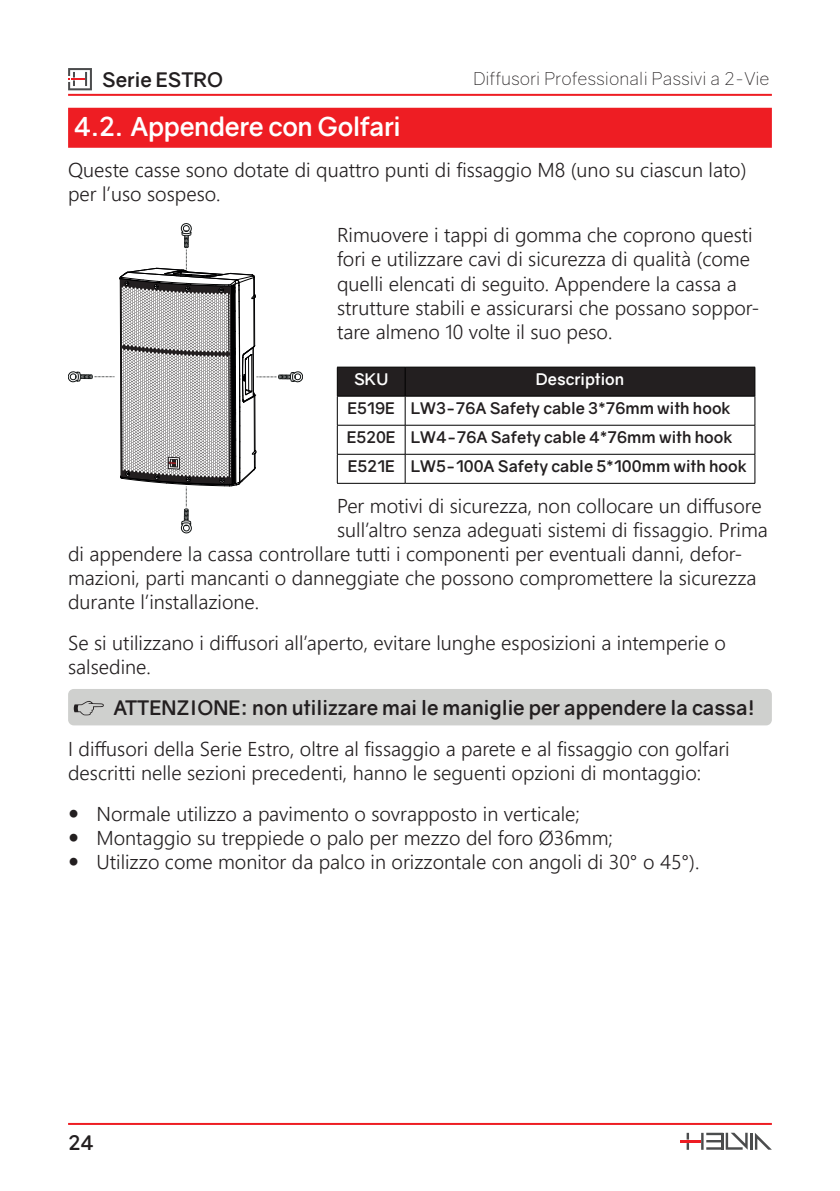
<style>
.page{position:relative;width:840px;height:1191px;background:#fff}
.page>*{position:absolute;margin:0;border:0;box-sizing:border-box;transform-origin:0 0}
.t1{font:700 26px "Gravity";letter-spacing:-.015em;color:#fff}
.H_Ita_Basic___3mm_Sp{font:20px/24px "Webly Sleek UI Semilight";color:#231f20}
.H_Ita_Dito_Tab_8{font:700 20px "Gravity";color:#231f20}
.t2{font:300 18px "Gravity";color:#231f20}
.H_Ita_Basic_8{font:700 16px "Gravity";color:#231f20}
.H_Ita_Basic_8_White{font:700 16px "Gravity";color:#fff}
</style>
<div class="page">
<svg style="left:68px;top:68px;width:24px;height:22px"></svg>
<hr style="left:749px;top:1132px;width:3px;height:17px;background:#4b4c4d">
<svg style="left:754px;top:1133px;width:17px;height:16px"></svg>
<svg style="left:680px;top:1132px;width:67px;height:17px"></svg>
<hr style="left:68px;top:94px;width:703px;height:2px;background:#ee1d23">
<hr style="left:68px;top:1123px;width:703px;height:2px;background:#ee1d23">
<div style="left:68px;top:108px;width:703px;height:40px;background:#ee1d23"></div>
<div style="left:68px;top:689px;width:703px;height:36px;background:#cfd0ce;border-radius:6px"></div>
<svg style="left:337px;top:367px;width:418px;height:116px"></svg>
<hr style="left:337px;top:483px;width:68px;height:1px;background:#000">
<hr style="left:405px;top:483px;width:349px;height:1px;background:#000">
<svg style="left:74px;top:701px;width:30px;height:14px"></svg>
<svg style="left:68px;top:223px;width:234px;height:310px"></svg>
<p class="H_Ita_Dito_Tab_8" style="left:102px;top:67px;width:122px">Serie ESTRO</p>
<p class="t2" style="left:473px;top:68px;width:297px">Diffusori Professionali Passivi a 2-Vie</p>
<p class="t1" style="left:74px;top:111px;width:328px">4.2. Appendere con Golfari</p>
<p class="H_Ita_Basic___3mm_Sp" style="left:68px;top:157px;width:679px">Queste casse sono dotate di quattro punti di fissaggio M8 (uno su ciascun lato) per l’uso sospeso.</p>
<p class="H_Ita_Basic___3mm_Sp" style="left:337px;top:222px;width:423px">Rimuovere i tappi di gomma che coprono questi fori e utilizzare cavi di sicurezza di qualità (come quelli elencati di seguito. Appendere la cassa a strutture stabili e assicurarsi che possano soppor&shy;tare almeno 10 volte il suo peso.</p>
<p class="H_Ita_Basic_8_White" style="left:354px;top:369px;width:36px">SKU</p>
<p class="H_Ita_Basic_8_White" style="left:535px;top:369px;width:90px">Description</p>
<p class="H_Ita_Basic_8" style="left:347px;top:398px;width:49px">E519E</p>
<p class="H_Ita_Basic_8" style="left:410px;top:398px;width:321px">LW3-76A Safety cable 3*76mm with hook</p>
<p class="H_Ita_Basic_8" style="left:346px;top:427px;width:50px">E520E</p>
<p class="H_Ita_Basic_8" style="left:410px;top:427px;width:323px">LW4-76A Safety cable 4*76mm with hook</p>
<p class="H_Ita_Basic_8" style="left:347px;top:456px;width:48px">E521E</p>
<p class="H_Ita_Basic_8" style="left:410px;top:456px;width:337px">LW5-100A Safety cable 5*100mm with hook</p>
<p class="H_Ita_Basic___3mm_Sp" style="left:337px;top:493px;width:426px">Per motivi di sicurezza, non collocare un diffusore</p>
<p class="H_Ita_Basic___3mm_Sp" style="left:337px;top:517px;width:432px">sull’altro senza adeguati sistemi di fissaggio. Prima</p>
<p class="H_Ita_Basic___3mm_Sp" style="left:68px;top:541px;width:675px">di appendere la cassa controllare tutti i componenti per eventuali danni, defor-</p>
<p class="H_Ita_Basic___3mm_Sp" style="left:68px;top:565px;width:689px">mazioni, parti mancanti o danneggiate che possono compromettere la sicurezza</p>
<p class="H_Ita_Basic___3mm_Sp" style="left:68px;top:589px;width:192px">durante l’installazione.</p>
<p class="H_Ita_Basic___3mm_Sp" style="left:68px;top:630px;width:659px">Se si utilizzano i diffusori all’aperto, evitare lunghe esposizioni a intemperie o salsedine.</p>
<p class="H_Ita_Dito_Tab_8" style="left:113px;top:696px;width:643px">ATTENZIONE: non utilizzare mai le maniglie per appendere la cassa!</p>
<p class="H_Ita_Basic___3mm_Sp" style="left:68px;top:736px;width:662px">I diffusori della Serie Estro, oltre al fissaggio a parete e al fissaggio con golfari descritti nelle sezioni precedenti, hanno le seguenti opzioni di montaggio:</p>
<p class="H_Ita_Basic___3mm_Sp" style="left:96px;top:801px;width:484px">Normale utilizzo a pavimento o sovrapposto in verticale;</p>
<p class="H_Ita_Basic___3mm_Sp" style="left:96px;top:825px;width:517px">Montaggio su treppiede o palo per mezzo del foro Ø36mm;</p>
<p class="H_Ita_Basic___3mm_Sp" style="left:96px;top:849px;width:604px">Utilizzo come monitor da palco in orizzontale con angoli di 30° o 45°).</p>
<p class="H_Ita_Dito_Tab_8" style="left:68px;top:1130px;width:27px">24</p>
</div>
